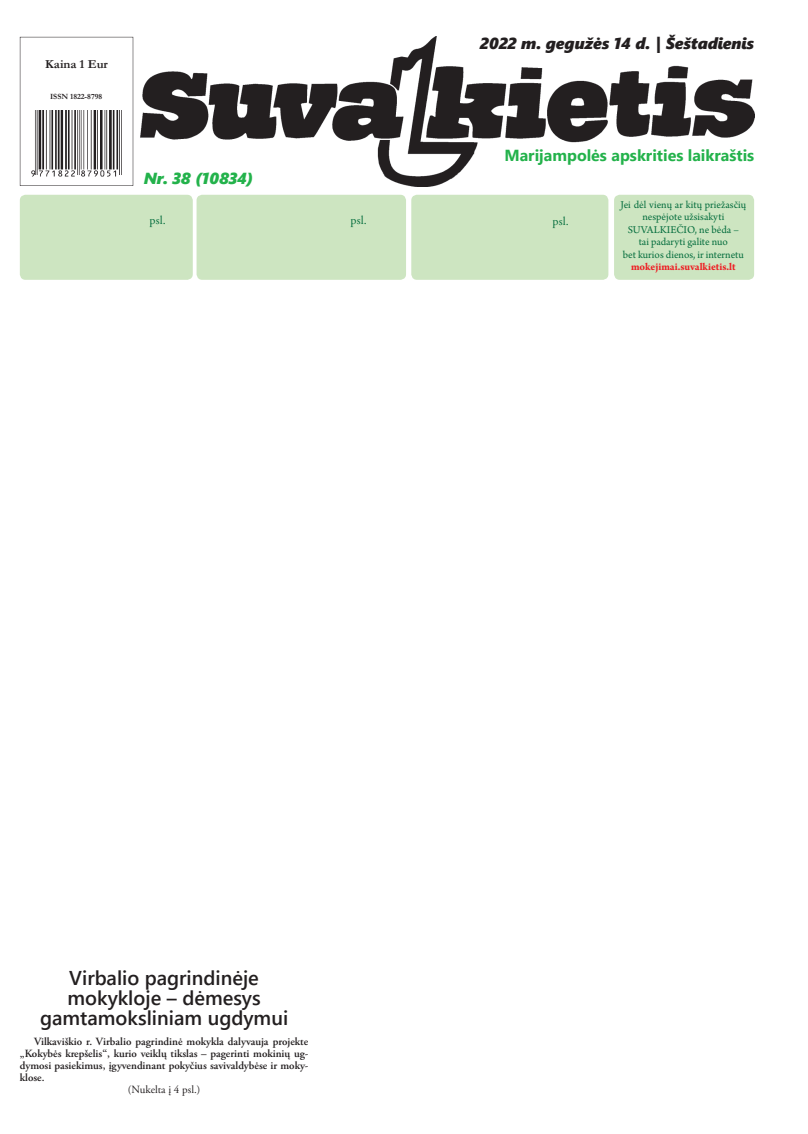
<style>
.page{position:relative;width:808px;height:1134px;background:#fff}
.page>*{position:absolute;margin:0;border:0;box-sizing:border-box;transform-origin:0 0}
.t1{font:600 20px/20px "Segoe UI";color:#231f20;text-align:center}
.t2{font:700 16px "Segoe UI";color:#23b24b}
.t3{font:italic 16px "Segoe UI Black";color:#231f20}
.t4{font:italic 16px "Segoe UI Black";color:#23b24b}
.t5{font:700 12.2px "Garamond";color:#231f20}
.t6{font:12px "Adobe Garamond Pro";letter-spacing:.01em;color:#076f3f}
.t7{font:600 11px/12px "Adobe Garamond Pro";color:#231f20;text-align:justify}
.t8{font:11px/12.5px "Arno Pro";color:#076f3f;text-align:center}
.t9{font:700 11px "Arno Pro";color:#ee1d23}
.t10{font:11px "Adobe Garamond Pro";color:#231f20}
.t11{font:700 8px "Garamond";color:#231f20}
</style>
<div class="page">
<svg style="left:20px;top:37px;width:113px;height:149px"></svg>
<img style="left:28px;top:110px;width:102px;height:67px">
<img style="left:140px;top:37px;width:614px;height:150px">
<div style="left:411px;top:195px;width:197px;height:85px;background:#cde5c1;border-radius:6px"></div>
<div style="left:197px;top:195px;width:209px;height:85px;background:#cde5c1;border-radius:6px"></div>
<div style="left:20px;top:195px;width:173px;height:85px;background:#cde5c1;border-radius:6px"></div>
<div style="left:614px;top:195px;width:140px;height:85px;background:#cde5c1;border-radius:6px"></div>
<p class="t5" style="left:45px;top:56px;width:64px">Kaina 1 Eur</p>
<p class="t11" style="left:50px;top:91px;width:54px">ISSN 1822-8798</p>
<h2 class="t3" style="left:480px;top:31px;width:275px">2022 m. gegužės 14 d. | Šeštadienis</h2>
<h2 class="t4" style="left:144px;top:166px;width:111px">Nr. 38 (10834)</h2>
<h2 class="t2" style="left:504px;top:140px;width:251px">Marijampolės apskrities laikraštis</h2>
<p class="t6" style="left:150px;top:213px;width:18px">psl.</p>
<p class="t6" style="left:351px;top:213px;width:18px">psl.</p>
<p class="t6" style="left:552px;top:214px;width:18px">psl.</p>
<p class="t8" style="left:620px;top:199px;width:127px">Jei dėl vienų ar kitų priežasčių nespėjote užsisakyti<br>SUVALKIEČIO, ne bėda –<br>tai padaryti galite nuo<br>bet kurios dienos, ir internetu</p>
<p class="t9" style="left:631px;top:261px;width:106px">mokejimai.suvalkietis.lt</p>
<h1 class="t1" style="left:40px;top:966px;width:250px">Virbalio pagrindinėje mokykloje – dėmesys gamtamoksliniam ugdymui</h1>
<p class="t7" style="left:20px;top:1036px;width:290px;text-indent:14px">Vilkaviškio r. Virbalio pagrindinė mokykla dalyvauja projekte „Kokybės krepšelis“, kurio veiklų tikslas – pagerinti mokinių ug&shy;dymosi pasiekimus, įgyvendinant pokyčius savivaldybėse ir moky&shy;klose.</p>
<p class="t10" style="left:128px;top:1083px;width:74px">(Nukelta į 4 psl.)</p>
</div>
